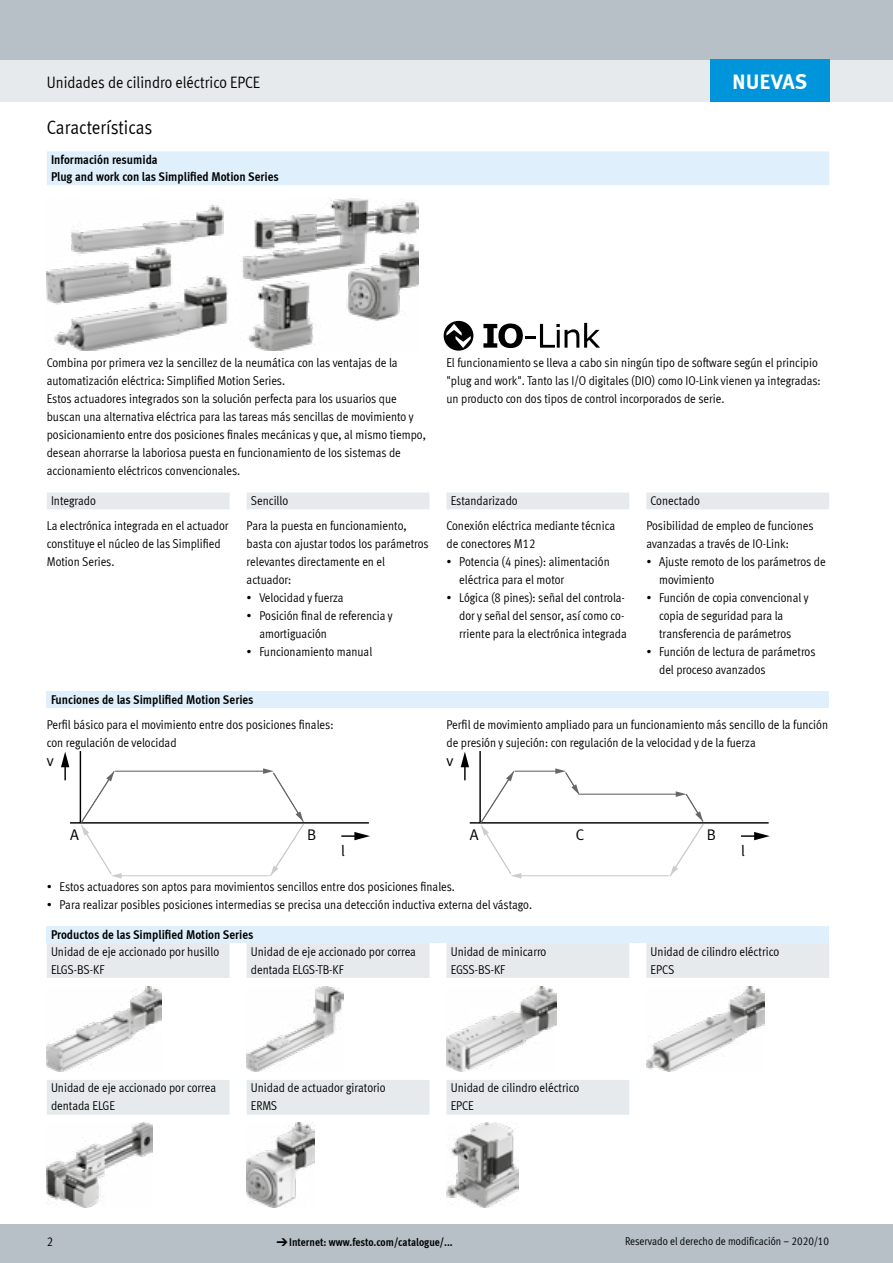
<style>
.page{position:relative;width:893px;height:1263px;background:#fff}
.page>*{position:absolute;margin:0;border:0;box-sizing:border-box;transform-origin:0 0}
.t1{font:700 21px "Meta Plus LF";color:#fff}
.FES_title_section{font:19.5px "Meta Cond LF";color:#000}
.FES_title_family{font:16.5px "Meta Cond LF";color:#000}
.t2{font:15.45px "Meta Plus LF";color:#010202}
.FES_regular{font:12.75px/18px "Meta Cond LF";color:#000}
.FES_head_2_text{font:12.75px/18px "Meta Cond LF";color:#000}
.FES_head_1_text{font:700 12.75px "Meta Cond LF";color:#000}
.t3{font:11.25px "Meta Cond LF";color:#000}
.t4{font:700 11.25px "Meta Cond LF";color:#000}
.s1{font-family:"Meto Pict 182";font-weight:400}
</style>
<div class="page">
<div style="left:0;top:1225px;width:893px;height:38px;background:#b6c0c6"></div>
<div style="left:0;top:60px;width:893px;height:42px;background:#e7eaec"></div>
<div style="left:0;top:0;width:893px;height:60px;background:#b6c0c6"></div>
<div style="left:47px;top:151px;width:782px;height:34px;background:#dff0fc"></div>
<img style="left:47px;top:198px;width:371px;height:153px">
<svg style="left:444px;top:321px;width:29px;height:30px"></svg>
<svg style="left:446px;top:324px;width:25px;height:24px"></svg>
<svg style="left:483px;top:323px;width:117px;height:26px"></svg>
<svg style="left:47px;top:492px;width:782px;height:17px;background:#e9ebed"></svg>
<div style="left:47px;top:691px;width:782px;height:17px;background:#dff0fc"></div>
<hr style="left:70px;top:822px;width:299px;height:1px;background:#010202">
<hr style="left:80px;top:751px;width:1px;height:72px;background:#010202">
<svg style="left:61px;top:752px;width:8px;height:28px"></svg>
<svg style="left:341px;top:832px;width:29px;height:8px"></svg>
<hr style="left:115px;top:771px;width:150px;height:1px;background:#676767">
<svg style="left:263px;top:768px;width:42px;height:108px"></svg>
<hr style="left:120px;top:875px;width:150px;height:1px;background:#cdcccc">
<svg style="left:80px;top:771px;width:42px;height:107px"></svg>
<hr style="left:470px;top:822px;width:299px;height:1px;background:#010202">
<hr style="left:479px;top:751px;width:2px;height:72px;background:#010202">
<svg style="left:461px;top:752px;width:8px;height:28px"></svg>
<svg style="left:741px;top:832px;width:29px;height:8px"></svg>
<hr style="left:515px;top:771px;width:42px;height:1px;background:#676767">
<hr style="left:519px;top:875px;width:150px;height:1px;background:#cdcccc">
<svg style="left:479px;top:771px;width:42px;height:107px"></svg>
<svg style="left:555px;top:768px;width:24px;height:27px"></svg>
<hr style="left:579px;top:794px;width:99px;height:1px;background:#676767">
<svg style="left:670px;top:791px;width:35px;height:85px"></svg>
<div style="left:47px;top:926px;width:782px;height:17px;background:#dff0fc"></div>
<svg style="left:47px;top:943px;width:782px;height:172px"></svg>
<img style="left:47px;top:986px;width:114px;height:85px">
<img style="left:247px;top:986px;width:96px;height:85px">
<img style="left:446px;top:986px;width:110px;height:85px">
<img style="left:646px;top:986px;width:118px;height:85px">
<img style="left:47px;top:1123px;width:105px;height:85px">
<img style="left:247px;top:1123px;width:68px;height:85px">
<img style="left:446px;top:1123px;width:72px;height:85px">
<div style="left:710px;top:60px;width:119px;height:42px;background:#0095db"></div>
<p class="FES_title_family" style="left:47px;top:72px;width:215px">Unidades de cilindro eléctrico EPCE</p>
<p class="FES_title_section" style="left:47px;top:116px;width:107px">Características</p>
<p class="FES_head_1_text" style="left:51px;top:151px;width:108px">Información resumida</p>
<p class="FES_head_1_text" style="left:51px;top:168px;width:229px">Plug and work con las Simplified Motion Series</p>
<p class="t1" style="left:732px;top:68px;width:77px">NUEVAS</p>
<p class="FES_regular" style="left:47px;top:354px;width:352px">Combina por primera vez la sencillez de la neumática con las ventajas de la automatización eléctrica: Simplified Motion Series.</p>
<p class="FES_regular" style="left:47px;top:390px;width:381px">Estos actuadores integrados son la solución perfecta para los usuarios que buscan una alternativa eléctrica para las tareas más sencillas de movimiento y posicionamiento entre dos posiciones finales mecánicas y que, al mismo tiempo, desean ahorrarse la laboriosa puesta en funcionamiento de los sistemas de accionamiento eléctricos convencionales.</p>
<p class="FES_regular" style="left:446px;top:354px;width:376px">El funcionamiento se lleva a cabo sin ningún tipo de software según el principio "plug and work". Tanto las I/O digitales (DIO) como IO-Link vienen ya integradas: un producto con dos tipos de control incorporados de serie.</p>
<p class="FES_head_2_text" style="left:51px;top:491px;width:46px">Integrado</p>
<p class="FES_head_2_text" style="left:251px;top:491px;width:39px">Sencillo</p>
<p class="FES_head_2_text" style="left:451px;top:491px;width:68px">Estandarizado</p>
<p class="FES_head_2_text" style="left:651px;top:491px;width:51px">Conectado</p>
<p class="FES_regular" style="left:47px;top:516px;width:183px">La electrónica integrada en el actuador constituye el núcleo de las Simplified<br>Motion Series.</p>
<p class="FES_regular" style="left:247px;top:516px;width:184px">Para la puesta en funcionamiento, basta con ajustar todos los parámetros relevantes directamente en el actuador:</p>
<p class="FES_regular" style="left:247px;top:588px;width:98px">• Velocidad y fuerza</p>
<p class="FES_regular" style="left:259px;top:606px;width:135px;text-indent:-13px">• Posición final de referencia y amortiguación</p>
<p class="FES_regular" style="left:247px;top:642px;width:127px">• Funcionamiento manual</p>
<p class="FES_regular" style="left:646px;top:516px;width:169px">Posibilidad de empleo de funciones avanzadas a través de IO-Link:</p>
<p class="FES_regular" style="left:659px;top:552px;width:168px;text-indent:-13px">• Ajuste remoto de los parámetros de movimiento</p>
<p class="FES_regular" style="left:659px;top:588px;width:151px;text-indent:-13px">• Función de copia convencional y copia de seguridad para la transferencia de parámetros</p>
<p class="FES_regular" style="left:659px;top:642px;width:158px;text-indent:-13px">• Función de lectura de parámetros del proceso avanzados</p>
<p class="FES_regular" style="left:446px;top:516px;width:170px">Conexión eléctrica mediante técnica de conectores M12</p>
<p class="FES_regular" style="left:459px;top:552px;width:152px;text-indent:-13px">• Potencia (4 pines): alimentación eléctrica para el motor</p>
<p class="FES_regular" style="left:459px;top:588px;width:169px;text-indent:-13px">• Lógica (8 pines): señal del controla&shy;dor y señal del sensor, así como co&shy;rriente para la electrónica integrada</p>
<p class="FES_head_1_text" style="left:51px;top:691px;width:204px">Funciones de las Simplified Motion Series</p>
<p class="FES_regular" style="left:47px;top:715px;width:288px">Perfil básico para el movimiento entre dos posiciones finales:</p>
<p class="FES_regular" style="left:47px;top:733px;width:131px">con regulación de velocidad</p>
<p class="t2" style="left:47px;top:752px;width:9px">v</p>
<p class="t2" style="left:70px;top:825px;width:10px">A</p>
<p class="t2" style="left:307px;top:825px;width:11px">B</p>
<p class="t2" style="left:341px;top:842px;width:5px">l</p>
<p class="FES_regular" style="left:446px;top:715px;width:383px">Perfil de movimiento ampliado para un funcionamiento más sencillo de la función de presión y sujeción: con regulación de la velocidad y de la fuerza</p>
<p class="t2" style="left:446px;top:752px;width:9px">v</p>
<p class="t2" style="left:576px;top:825px;width:10px">C</p>
<p class="t2" style="left:470px;top:825px;width:10px">A</p>
<p class="t2" style="left:707px;top:825px;width:11px">B</p>
<p class="t2" style="left:741px;top:842px;width:5px">l</p>
<p class="FES_regular" style="left:47px;top:877px;width:410px">• Estos actuadores son aptos para movimientos sencillos entre dos posiciones finales.</p>
<p class="FES_regular" style="left:47px;top:895px;width:487px">• Para realizar posibles posiciones intermedias se precisa una detección inductiva externa del vástago.</p>
<p class="FES_head_1_text" style="left:51px;top:926px;width:204px">Productos de las Simplified Motion Series</p>
<p class="FES_head_2_text" style="left:51px;top:942px;width:170px">Unidad de eje accionado por husillo</p>
<p class="FES_head_2_text" style="left:51px;top:960px;width:55px">ELGS-BS-KF</p>
<p class="FES_head_2_text" style="left:251px;top:942px;width:167px">Unidad de eje accionado por correa dentada ELGS-TB-KF</p>
<p class="FES_head_2_text" style="left:451px;top:942px;width:97px">Unidad de minicarro</p>
<p class="FES_head_2_text" style="left:451px;top:960px;width:56px">EGSS-BS-KF</p>
<p class="FES_head_2_text" style="left:51px;top:1079px;width:167px">Unidad de eje accionado por correa dentada ELGE</p>
<p class="FES_head_2_text" style="left:251px;top:1079px;width:136px">Unidad de actuador giratorio</p>
<p class="FES_head_2_text" style="left:251px;top:1097px;width:28px">ERMS</p>
<p class="FES_head_2_text" style="left:451px;top:1079px;width:130px">Unidad de cilindro eléctrico</p>
<p class="FES_head_2_text" style="left:451px;top:1097px;width:25px">EPCE</p>
<p class="FES_head_2_text" style="left:651px;top:942px;width:130px">Unidad de cilindro eléctrico</p>
<p class="FES_head_2_text" style="left:651px;top:960px;width:25px">EPCS</p>
<p class="FES_regular" style="left:47px;top:1232px;width:8px">2</p>
<p class="t4" style="left:276px;top:1235px;width:178px"><span class="s1">d</span>Internet: www.festo.com/catalogue/...</p>
<p class="t3" style="left:625px;top:1234px;width:206px">Reservado el derecho de modificación – 2020/10</p>
</div>
